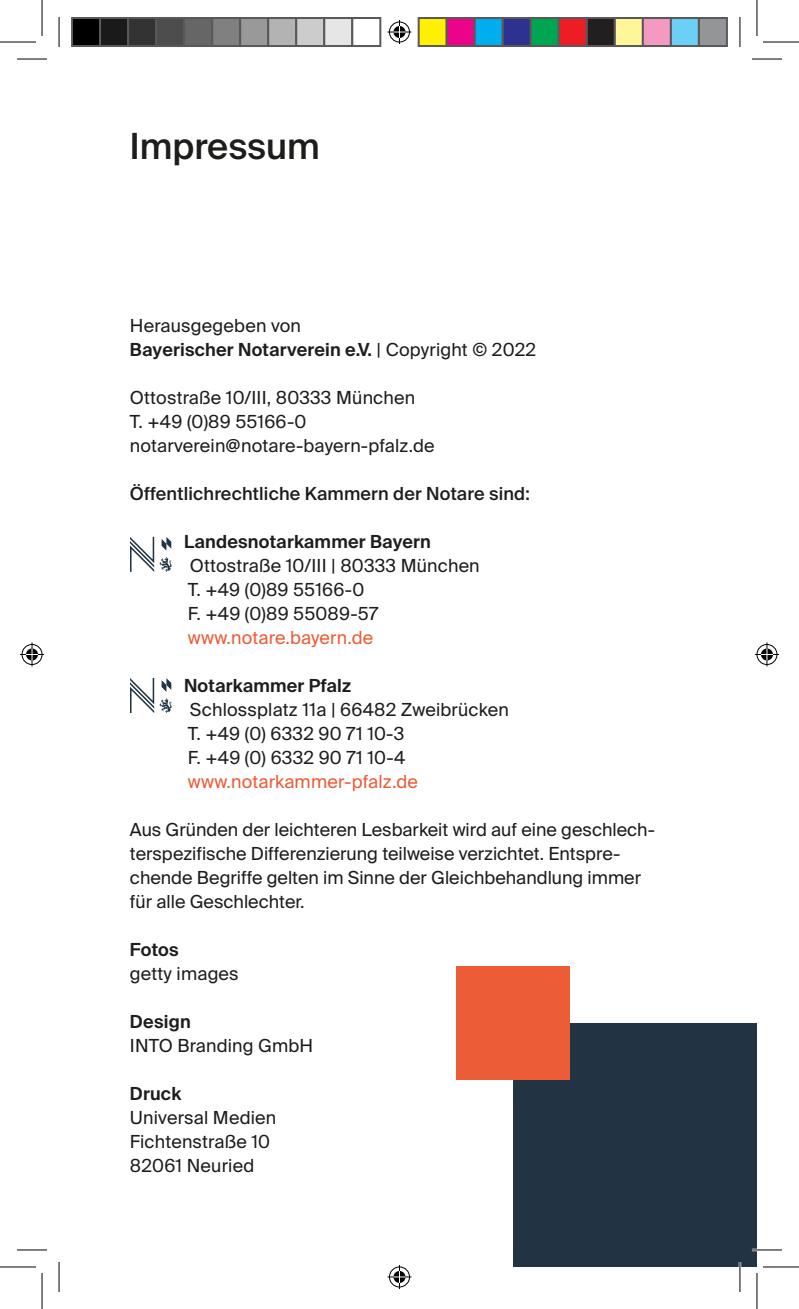
<style>
.page{position:relative;width:799px;height:1309px;background:#fff}
.page>*{position:absolute;margin:0;border:0;box-sizing:border-box;transform-origin:0 0}
.t1{font:500 36px "Suisse Intl";color:#1d1d1b}
.t2{font:18px/24px "Suisse Intl";letter-spacing:.01em;color:#1d1d1b}
.t3{font:600 18px "Suisse Intl";letter-spacing:.01em;color:#1d1d1b}
.t4{font:18px "Suisse Intl";letter-spacing:.01em;color:#eb5c37}
.t5{font:500 18px "Suisse Intl";letter-spacing:.01em;color:#1d1d1b}
.s1{font-weight:600}
</style>
<div class="page">
<svg style="left:130px;top:537px;width:42px;height:35px"></svg>
<svg style="left:130px;top:678px;width:42px;height:35px"></svg>
<div style="left:513px;top:1023px;width:243px;height:244px;background:#223443"></div>
<div style="left:456px;top:966px;width:113px;height:113px;background:#eb5c37"></div>
<hr style="left:751px;top:1248px;width:30px;height:3px;background:#fff">
<hr style="left:738px;top:1262px;width:3px;height:30px;background:#fff">
<hr style="left:17px;top:59px;width:30px;height:1px;background:#000">
<hr style="left:751px;top:59px;width:30px;height:1px;background:#000">
<hr style="left:17px;top:1249px;width:30px;height:1px;background:#000">
<hr style="left:751px;top:1249px;width:30px;height:1px;background:#000">
<hr style="left:59px;top:17px;width:1px;height:30px;background:#000">
<hr style="left:59px;top:1262px;width:1px;height:30px;background:#000">
<hr style="left:739px;top:17px;width:1px;height:30px;background:#000">
<hr style="left:739px;top:1262px;width:1px;height:30px;background:#000">
<hr style="left:0;top:42px;width:36px;height:1px;background:#000">
<hr style="left:762px;top:42px;width:36px;height:1px;background:#000">
<hr style="left:0;top:1266px;width:36px;height:1px;background:#000">
<hr style="left:762px;top:1266px;width:36px;height:1px;background:#000">
<hr style="left:42px;top:0;width:1px;height:36px;background:#000">
<hr style="left:42px;top:1273px;width:1px;height:36px;background:#000">
<hr style="left:756px;top:0;width:1px;height:36px;background:#000">
<hr style="left:756px;top:1273px;width:1px;height:36px;background:#000">
<svg style="left:387px;top:20px;width:24px;height:24px"></svg>
<svg style="left:387px;top:1265px;width:24px;height:24px"></svg>
<svg style="left:20px;top:642px;width:24px;height:24px"></svg>
<svg style="left:754px;top:642px;width:24px;height:24px"></svg>
<div style="left:72px;top:18px;width:28px;height:28px;background:#000"></div>
<div style="left:71px;top:17px;width:30px;height:30px;border:2px solid #595959"></div>
<div style="left:100px;top:18px;width:28px;height:28px;background:#1a1a1a"></div>
<div style="left:99px;top:17px;width:30px;height:30px;border:2px solid #595959"></div>
<div style="left:128px;top:18px;width:28px;height:28px;background:#333"></div>
<div style="left:127px;top:17px;width:30px;height:30px;border:2px solid #595959"></div>
<div style="left:156px;top:18px;width:28px;height:28px;background:#4d4d4d"></div>
<div style="left:155px;top:17px;width:30px;height:30px;border:2px solid #595959"></div>
<div style="left:184px;top:18px;width:28px;height:28px;background:#666"></div>
<div style="left:183px;top:17px;width:30px;height:30px;border:2px solid #595959"></div>
<div style="left:212px;top:18px;width:28px;height:28px;background:#808080"></div>
<div style="left:211px;top:17px;width:30px;height:30px;border:2px solid #595959"></div>
<div style="left:240px;top:18px;width:28px;height:28px;background:#999"></div>
<div style="left:239px;top:17px;width:30px;height:30px;border:2px solid #595959"></div>
<div style="left:268px;top:18px;width:28px;height:28px;background:#b3b3b3"></div>
<div style="left:267px;top:17px;width:30px;height:30px;border:2px solid #595959"></div>
<div style="left:296px;top:18px;width:28px;height:28px;background:#ccc"></div>
<div style="left:295px;top:17px;width:30px;height:30px;border:2px solid #595959"></div>
<div style="left:324px;top:18px;width:28px;height:28px;background:#e6e6e6"></div>
<div style="left:323px;top:17px;width:30px;height:30px;border:2px solid #595959"></div>
<div style="left:351px;top:17px;width:30px;height:30px;border:2px solid #595959"></div>
<div style="left:418px;top:18px;width:28px;height:28px;background:#fff101"></div>
<div style="left:417px;top:17px;width:30px;height:30px;border:2px solid #595959"></div>
<div style="left:446px;top:18px;width:28px;height:28px;background:#ed028c"></div>
<div style="left:445px;top:17px;width:30px;height:30px;border:2px solid #595959"></div>
<div style="left:474px;top:18px;width:28px;height:28px;background:#00aeef"></div>
<div style="left:473px;top:17px;width:30px;height:30px;border:2px solid #595959"></div>
<div style="left:502px;top:18px;width:28px;height:28px;background:#2e3092"></div>
<div style="left:501px;top:17px;width:30px;height:30px;border:2px solid #595959"></div>
<div style="left:530px;top:18px;width:28px;height:28px;background:#00a54f"></div>
<div style="left:529px;top:17px;width:30px;height:30px;border:2px solid #595959"></div>
<div style="left:558px;top:18px;width:28px;height:28px;background:#ee1d23"></div>
<div style="left:557px;top:17px;width:30px;height:30px;border:2px solid #595959"></div>
<div style="left:586px;top:18px;width:28px;height:28px;background:#231f20"></div>
<div style="left:585px;top:17px;width:30px;height:30px;border:2px solid #595959"></div>
<div style="left:614px;top:18px;width:28px;height:28px;background:#fff79a"></div>
<div style="left:613px;top:17px;width:30px;height:30px;border:2px solid #595959"></div>
<div style="left:642px;top:18px;width:28px;height:28px;background:#f499c2"></div>
<div style="left:641px;top:17px;width:30px;height:30px;border:2px solid #595959"></div>
<div style="left:670px;top:18px;width:28px;height:28px;background:#6bcff6"></div>
<div style="left:669px;top:17px;width:30px;height:30px;border:2px solid #595959"></div>
<div style="left:698px;top:18px;width:28px;height:28px;background:#939598"></div>
<div style="left:697px;top:17px;width:30px;height:30px;border:2px solid #595959"></div>
<h1 class="t1" style="left:130px;top:125px;width:191px">Impressum</h1>
<p class="t2" style="left:130px;top:313px;width:407px">Herausgegeben von<br><span class="s1">Bayerischer Notarverein e.V.</span> | Copyright © 2022</p>
<p class="t2" style="left:130px;top:385px;width:306px">Ottostraße 10/III, 80333 München<br>T. +49 (0)89 55166-0 notarverein@notare-bayern-pfalz.de</p>
<p class="t5" style="left:130px;top:483px;width:401px">Öffentlichrechtliche Kammern der Notare sind:</p>
<p class="t3" style="left:184px;top:531px;width:248px">Landesnotarkammer Bayern</p>
<p class="t2" style="left:188px;top:553px;width:293px">Ottostraße 10/III | 80333 München<br>T. +49 (0)89 55166-0<br>F. +49 (0)89 55089-57</p>
<p class="t4" style="left:188px;top:627px;width:187px">www.notare.bayern.de</p>
<p class="t3" style="left:184px;top:675px;width:168px">Notarkammer Pfalz</p>
<p class="t2" style="left:188px;top:697px;width:322px">Schlossplatz 11a | 66482 Zweibrücken<br>T. +49 (0) 6332 90 71 10-3<br>F. +49 (0) 6332 90 71 10-4</p>
<p class="t4" style="left:188px;top:771px;width:231px">www.notarkammer-pfalz.de</p>
<p class="t2" style="left:130px;top:817px;width:526px">Aus Gründen der leichteren Lesbarkeit wird auf eine geschlech&shy;terspezifische Differenzierung teilweise verzichtet. Entspre&shy;chende Begriffe gelten im Sinne der Gleichbehandlung immer für alle Geschlechter.</p>
<p class="t3" style="left:130px;top:939px;width:50px">Fotos</p>
<p class="t2" style="left:130px;top:961px;width:110px">getty images</p>
<p class="t3" style="left:130px;top:1011px;width:62px">Design</p>
<p class="t2" style="left:130px;top:1033px;width:185px">INTO Branding GmbH</p>
<p class="t3" style="left:130px;top:1083px;width:53px">Druck</p>
<p class="t2" style="left:130px;top:1105px;width:148px">Universal Medien<br>Fichtenstraße 10<br>82061 Neuried</p>
</div>
